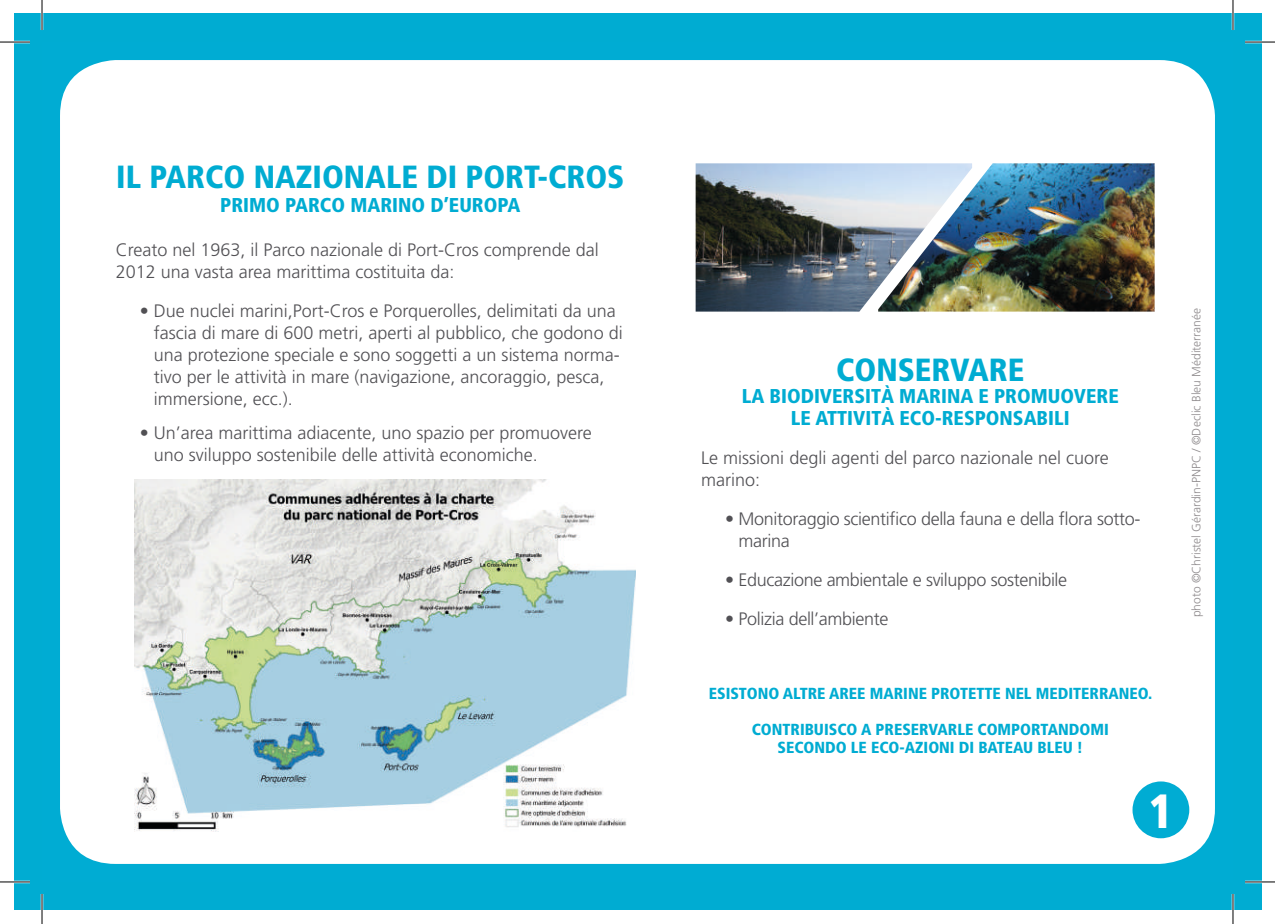
<style>
.page{position:relative;width:1275px;height:924px;background:#fff}
.page>*{position:absolute;margin:0;border:0;box-sizing:border-box;transform-origin:0 0}
.t1{font:900 condensed 48px "Frutiger LT Std";color:#fff}
.t2{font:900 condensed 32px "Frutiger";color:#00acd2}
.t3{font:900 condensed 20px/22px "Frutiger";color:#00acd2;text-align:center}
.t4{font:300 18px/22px "Frutiger";color:#515054}
.t5{font:300 18px/22px "Frutiger";letter-spacing:-.02em;color:#515054}
.t6{font:900 condensed 16px/18px "Frutiger";color:#00acd2;text-align:center}
.t7{font:300 12px "Frutiger";color:#8e8a8c}
</style>
<div class="page">
<div style="left:14px;top:14px;width:1247px;height:895px;background:#00acd2"></div>
<div style="left:51px;top:51px;width:1173px;height:821px;background:#fff;border-radius:65px"></div>
<div style="left:42px;top:42px;width:1191px;height:839px;border:18px solid #00acd3;border-radius:65px"></div>
<div style="left:1132px;top:781px;width:57px;height:56px;background:#00acd3;border-radius:50%"></div>
<img style="left:695px;top:163px;width:183px;height:148px">
<img style="left:878px;top:163px;width:276px;height:148px">
<img style="left:135px;top:479px;width:500px;height:352px">
<hr style="left:0;top:41px;width:30px;height:2px;background:#fff">
<hr style="left:1245px;top:41px;width:30px;height:2px;background:#fff">
<hr style="left:0;top:880px;width:30px;height:2px;background:#fff">
<hr style="left:1245px;top:880px;width:30px;height:2px;background:#fff">
<hr style="left:41px;top:0;width:2px;height:30px;background:#fff">
<hr style="left:41px;top:893px;width:2px;height:30px;background:#fff">
<hr style="left:1231px;top:0;width:3px;height:30px;background:#fff">
<hr style="left:1231px;top:893px;width:3px;height:30px;background:#fff">
<hr style="left:0;top:42px;width:30px;height:1px;background:#000">
<hr style="left:1245px;top:42px;width:30px;height:1px;background:#000">
<hr style="left:0;top:881px;width:30px;height:1px;background:#000">
<hr style="left:1245px;top:881px;width:30px;height:1px;background:#000">
<hr style="left:42px;top:0;width:1px;height:30px;background:#000">
<hr style="left:42px;top:893px;width:1px;height:30px;background:#000">
<hr style="left:1232px;top:0;width:1px;height:30px;background:#000">
<hr style="left:1232px;top:893px;width:1px;height:30px;background:#000">
<h2 class="t2" style="left:116px;top:158px;width:510px">IL PARCO NAZIONALE DI PORT-CROS</h2>
<p class="t3" style="left:220px;top:194px;width:302px">PRIMO PARCO MARINO D’EUROPA</p>
<p class="t4" style="left:116px;top:239px;width:484px">Creato nel 1963, il Parco nazionale di Port-Cros comprende dal<br>2012 una vasta area marittima costituita da:</p>
<p class="t4" style="left:154px;top:300px;width:470px;text-indent:-14px">• Due nuclei marini,Port-Cros e Porquerolles, delimitati da una fascia di mare di 600 metri, aperti al pubblico, che godono di una protezione speciale e sono soggetti a un sistema norma&shy;tivo per le attività in mare (navigazione, ancoraggio, pesca, immersione, ecc.).</p>
<p class="t4" style="left:154px;top:421px;width:440px;text-indent:-14px">• Un’area marittima adiacente, uno spazio per promuovere uno sviluppo sostenibile delle attività economiche.</p>
<h2 class="t2" style="left:836px;top:350px;width:190px">CONSERVARE</h2>
<p class="t3" style="left:742px;top:385px;width:378px">LA BIODIVERSITÀ MARINA E PROMUOVERE<br>LE ATTIVITÀ ECO-RESPONSABILI</p>
<p class="t4" style="left:701px;top:446px;width:409px">Le missioni degli agenti del parco nazionale nel cuore marino:</p>
<p class="t5" style="left:738px;top:507px;width:403px;text-indent:-13px">• Monitoraggio scientifico della fauna e della flora sotto&shy;marina</p>
<p class="t5" style="left:725px;top:568px;width:343px">• Educazione ambientale e sviluppo sostenibile</p>
<p class="t5" style="left:725px;top:607px;width:165px">• Polizia dell’ambiente</p>
<p class="t6" style="left:709px;top:684px;width:445px">ESISTONO ALTRE AREE MARINE PROTETTE NEL MEDITERRANEO.</p>
<p class="t6" style="left:751px;top:720px;width:358px">CONTRIBUISCO A PRESERVARLE COMPORTANDOMI<br>SECONDO LE ECO-AZIONI DI BATEAU BLEU !</p>
<h1 class="t1" style="left:1148px;top:782px;width:26px">1</h1>
<p class="t7" style="left:1189px;top:617px;width:311px;rotate:-90deg">photo ©Christel Gérardin-PNPC / ©Declic Bleu Méditerranée</p>
</div>
